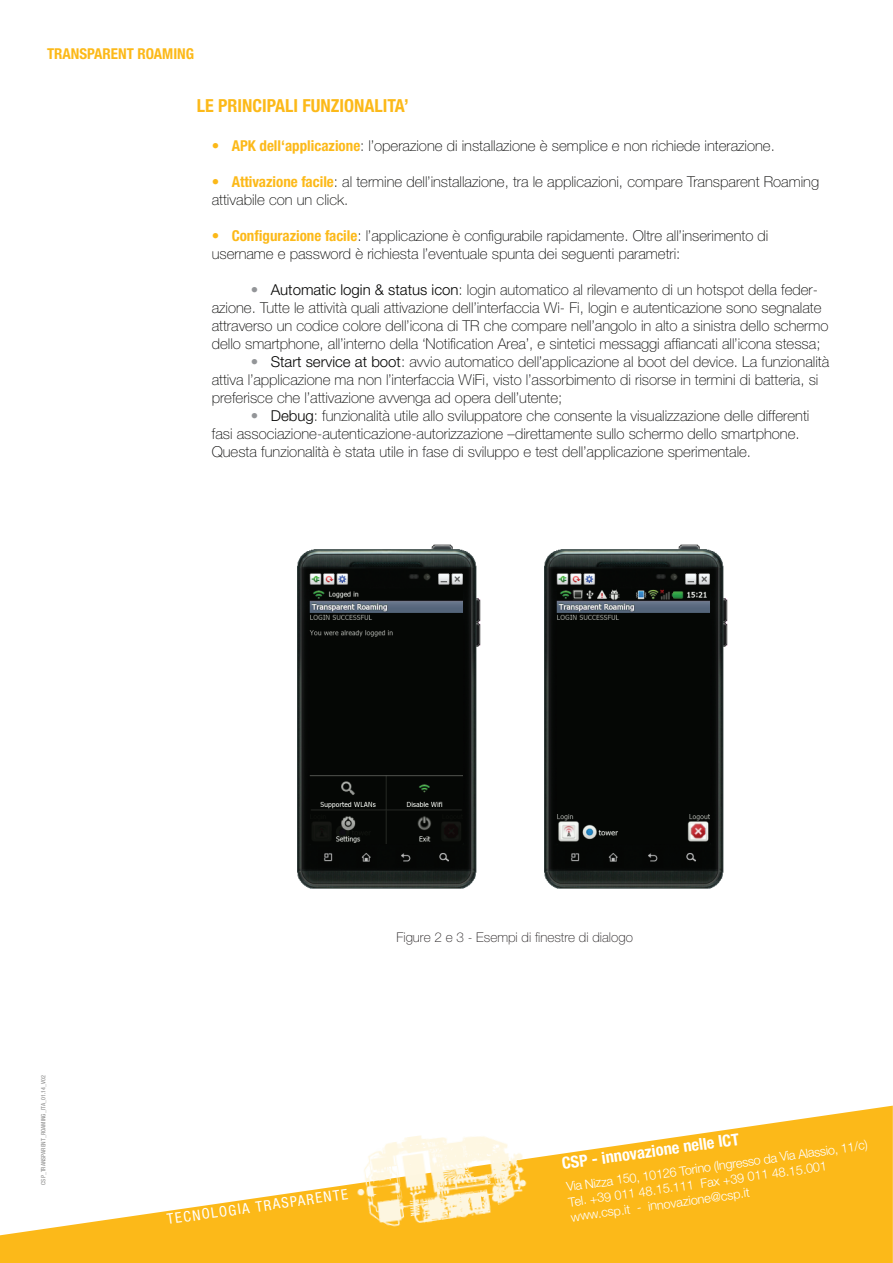
<style>
.page{position:relative;width:893px;height:1263px;background:#fff}
.page>*{position:absolute;margin:0;border:0;box-sizing:border-box;transform-origin:0 0}
.t1{font:700 condensed 18px "Helvetica Neue LT Pro";color:#fcb919}
.t2{font:700 condensed 16.5px "Helvetica Neue LT Pro";color:#fff}
.t3{font:100 15px/18px "Helvetica Neue LT Pro";color:#050504}
.t4{font:700 condensed 15px "Helvetica Neue LT Pro";color:#fcb919}
.t5{font:condensed 14.55px "Helvetica Neue LT Pro";color:#fff}
.t6{font:100 13.5px "Helvetica Neue LT Pro";color:#231f20}
.t7{font:300 12.75px/15.3px "Helvetica Neue LT Pro";color:#fff}
.t8{font:500 condensed 6px "Helvetica Neue LT Pro";color:#9a9a99}
.s1{font-style:italic;color:#fbb818}
.s2{font-weight:700;font-stretch:condensed;color:#fcb919}
.s3{font-style:italic;color:#939598}
.s4{font-weight:300}
</style>
<div class="page">
<svg style="left:0;top:1105px;width:893px;height:158px;fill:#fcb919"></svg>
<img style="left:346px;top:1112px;width:204px;height:135px">
<img style="left:297px;top:545px;width:184px;height:344px">
<img style="left:544px;top:545px;width:184px;height:344px">
<p class="t4" style="left:47px;top:45px;width:149px">TRANSPARENT ROAMING</p>
<p class="t1" style="left:197px;top:94px;width:213px">LE PRINCIPALI FUNZIONALITA’</p>
<p class="t3" style="left:212px;top:137px;width:565px"><span class="s1">•</span> <span class="s2">APK dell‘applicazione</span>: l’operazione di installazione è semplice e non richiede interazione.</p>
<p class="t3" style="left:212px;top:173px;width:609px"><span class="s1">•</span> <span class="s2">Attivazione facile</span>: al termine dell’installazione, tra le applicazioni, compare Transparent Roaming attivabile con un click.</p>
<p class="t3" style="left:212px;top:227px;width:558px"><span class="s1">•</span> <span class="s2">Configurazione facile</span>: l’applicazione è configurabile rapidamente. Oltre all’inserimento di username e password è richiesta l’eventuale spunta dei seguenti parametri:</p>
<p class="t3" style="left:212px;top:281px;width:618px;text-indent:39px"><span class="s3">•</span> <span class="s4">Automatic login &amp; status icon</span>: login automatico al rilevamento di un hotspot della feder&shy;azione. Tutte le attività quali attivazione dell’interfaccia Wi- Fi, login e autenticazione sono segnalate attraverso un codice colore dell’icona di TR che compare nell’angolo in alto a sinistra dello schermo dello smartphone, all’interno della ‘Notification Area’, e sintetici messaggi affiancati all’icona stessa;</p>
<p class="t3" style="left:212px;top:353px;width:619px;text-indent:39px"><span class="s3">•</span> <span class="s4">Start service at boot</span>: avvio automatico dell’applicazione al boot del device. La funzionalità attiva l’applicazione ma non l’interfaccia WiFi, visto l’assorbimento di risorse in termini di batteria, si preferisce che l’attivazione avvenga ad opera dell’utente;</p>
<p class="t3" style="left:212px;top:407px;width:599px;text-indent:39px"><span class="s3">•</span> <span class="s4">Debug</span>: funzionalità utile allo sviluppatore che consente la visualizzazione delle differenti fasi associazione-autenticazione-autorizzazione –direttamente sullo schermo dello smartphone.<br>Questa funzionalità è stata utile in fase di sviluppo e test dell’applicazione sperimentale.</p>
<p class="t8" style="left:40px;top:1185px;width:111px;rotate:-90deg">CSP_TRANSPARENT_ROAMING_ITA_01.14_V02</p>
<p class="t6" style="left:396px;top:929px;width:238px">Figure 2 e 3 - Esempi di finestre di dialogo</p>
<p class="t5" style="left:166px;top:1211px;width:184px;rotate:-8deg">TECNOLOGIA TRASPARENTE</p>
<p class="t2" style="left:561px;top:1153px;width:180px;rotate:-8deg">CSP - innovazione nelle ICT</p>
<p class="t7" style="left:565px;top:1179px;width:305px;rotate:-8deg">Via Nizza 150, 10126 Torino (Ingresso da Via Alassio, 11/c)<br>Tel. +39 011 48.15.111 Fax +39 011 48.15.001 www.csp.it - innovazione@csp.it</p>
</div>
